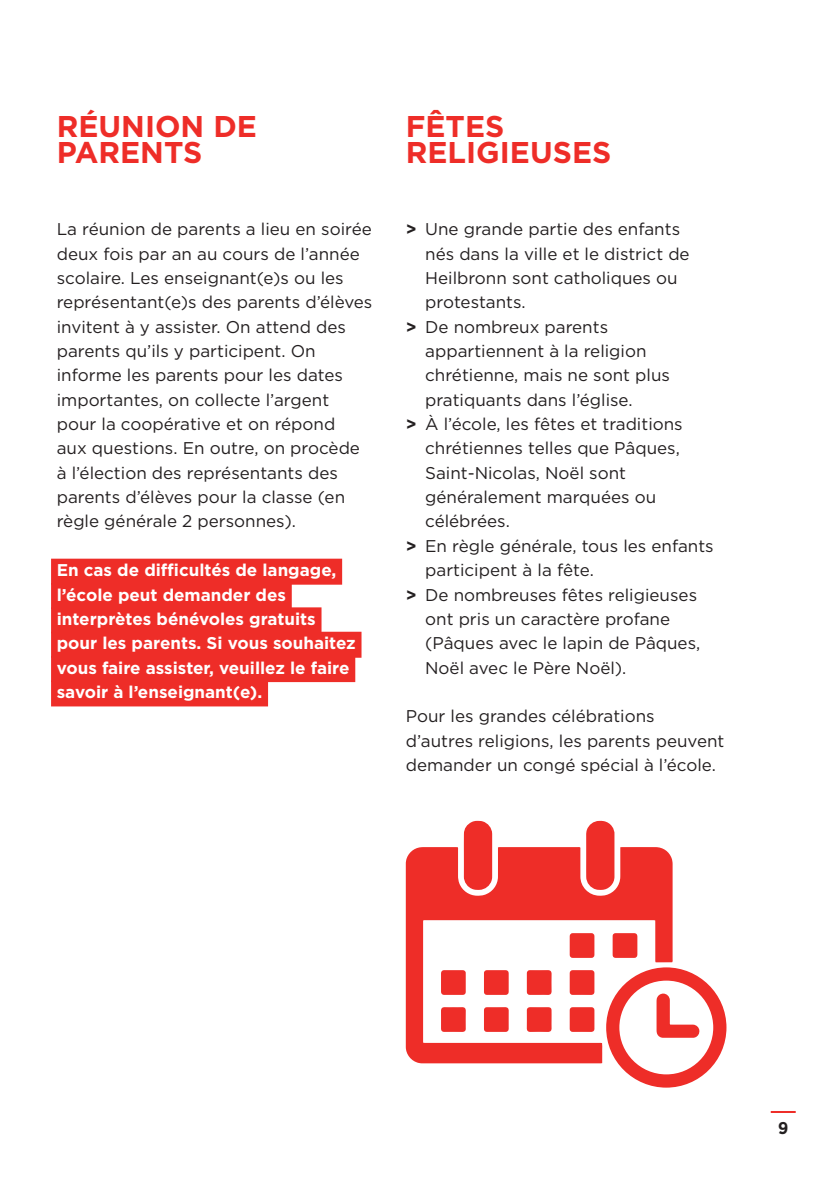
<style>
.page{position:relative;width:840px;height:1191px;background:#fff}
.page>*{position:absolute;margin:0;border:0;box-sizing:border-box;transform-origin:0 0}
.t1{font:700 30px/26px "Gotham";color:#ee2d28}
.t2{font:17px/24.4px "Gotham";color:#231f20}
.t3{font:700 17px/24.4px "Gotham";color:#fff}
.t4{font:700 17px "Gotham";color:#231f20}
.s1{font-weight:700}
</style>
<div class="page">
<div style="left:51px;top:558px;width:291px;height:26px;background:#ee2d28"></div>
<div style="left:51px;top:583px;width:240px;height:26px;background:#ee2d28"></div>
<div style="left:51px;top:607px;width:270px;height:26px;background:#ee2d28"></div>
<div style="left:51px;top:632px;width:310px;height:26px;background:#ee2d28"></div>
<div style="left:51px;top:656px;width:304px;height:26px;background:#ee2d28"></div>
<div style="left:51px;top:680px;width:217px;height:26px;background:#ee2d28"></div>
<svg style="left:405px;top:847px;width:267px;height:216px;fill:#ee2d28"></svg>
<svg style="left:585px;top:821px;width:29px;height:69px;background:#ef4440"></svg>
<svg style="left:463px;top:820px;width:29px;height:70px;background:#ef4541"></svg>
<svg style="left:612px;top:933px;width:25px;height:25px"></svg>
<svg style="left:569px;top:933px;width:25px;height:25px"></svg>
<svg style="left:483px;top:1007px;width:25px;height:25px"></svg>
<svg style="left:441px;top:970px;width:24px;height:25px"></svg>
<svg style="left:483px;top:970px;width:25px;height:25px"></svg>
<svg style="left:569px;top:970px;width:25px;height:25px"></svg>
<svg style="left:526px;top:1007px;width:25px;height:25px"></svg>
<svg style="left:569px;top:1007px;width:25px;height:25px"></svg>
<svg style="left:526px;top:970px;width:25px;height:25px"></svg>
<svg style="left:441px;top:1007px;width:24px;height:25px"></svg>
<svg style="left:605px;top:967px;width:121px;height:120px"></svg>
<hr style="left:770px;top:1111px;width:25px;height:2px;background:#ee2d28">
<h1 class="t1" style="left:57px;top:114px;width:202px">RÉUNION DE<br>PARENTS</h1>
<p class="t2" style="left:57px;top:217px;width:317px">La réunion de parents a lieu en soirée deux fois par an au cours de l’année scolaire. Les enseignant(e)s ou les représentant(e)s des parents d’élèves invitent à y assister. On attend des parents qu’ils y participent. On informe les parents pour les dates importantes, on collecte l’argent pour la coopérative et on répond<br>aux questions. En outre, on procède à l’élection des représentants des parents d’élèves pour la classe (en règle générale 2 personnes).</p>
<p class="t3" style="left:57px;top:558px;width:300px">En cas de difficultés de langage, l’école peut demander des interprètes bénévoles gratuits pour les parents. Si vous souhaitez vous faire assister, veuillez le faire savoir à l’enseignant(e).</p>
<h1 class="t1" style="left:405px;top:114px;width:207px">FÊTES<br>RELIGIEUSES</h1>
<p class="t2" style="left:405px;top:217px;width:276px"><span class="s1">&gt;</span> Une grande partie des enfants</p>
<p class="t2" style="left:425px;top:241px;width:266px">nés dans la ville et le district de</p>
<p class="t2" style="left:425px;top:265px;width:254px">Heilbronn sont catholiques ou</p>
<p class="t2" style="left:425px;top:290px;width:102px">protestants.</p>
<p class="t2" style="left:405px;top:314px;width:204px"><span class="s1">&gt;</span> De nombreux parents</p>
<p class="t2" style="left:425px;top:338px;width:223px">appartiennent à la religion</p>
<p class="t2" style="left:425px;top:363px;width:246px">chrétienne, mais ne sont plus</p>
<p class="t2" style="left:425px;top:387px;width:209px">pratiquants dans l’église.</p>
<p class="t2" style="left:405px;top:411px;width:278px"><span class="s1">&gt;</span> À l’école, les fêtes et traditions</p>
<p class="t2" style="left:425px;top:436px;width:256px">chrétiennes telles que Pâques,</p>
<p class="t2" style="left:425px;top:460px;width:202px">Saint-Nicolas, Noël sont</p>
<p class="t2" style="left:425px;top:484px;width:232px">généralement marquées ou</p>
<p class="t2" style="left:425px;top:509px;width:86px">célébrées.</p>
<p class="t2" style="left:405px;top:533px;width:309px"><span class="s1">&gt;</span> En règle générale, tous les enfants</p>
<p class="t2" style="left:425px;top:557px;width:170px">participent à la fête.</p>
<p class="t2" style="left:405px;top:582px;width:293px"><span class="s1">&gt;</span> De nombreuses fêtes religieuses</p>
<p class="t2" style="left:425px;top:606px;width:246px">ont pris un caractère profane</p>
<p class="t2" style="left:425px;top:630px;width:276px">(Pâques avec le lapin de Pâques,</p>
<p class="t2" style="left:425px;top:655px;width:203px">Noël avec le Père Noël).</p>
<p class="t2" style="left:405px;top:703px;width:320px">Pour les grandes célébrations d’autres religions, les parents peuvent demander un congé spécial à l’école.</p>
<p class="t4" style="left:777px;top:1116px;width:12px">9</p>
</div>
